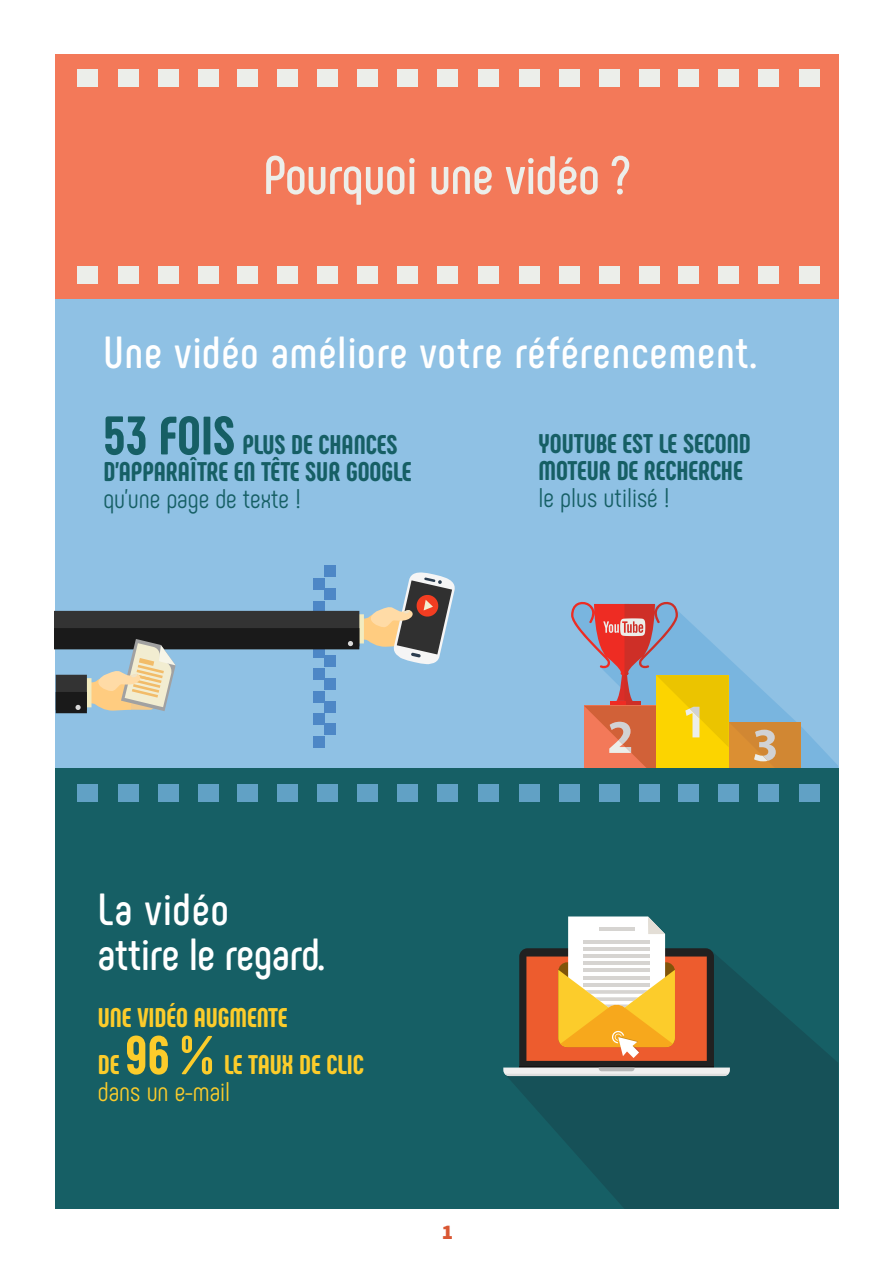
<style>
.page{position:relative;width:893px;height:1263px;background:#fff}
.page>*{position:absolute;margin:0;border:0;box-sizing:border-box;transform-origin:0 0}
.t1{font:700 54px "Phenomena";letter-spacing:-.005em;color:#eceeea}
.t2{font:700 45px "Phenomena";letter-spacing:.025em;color:#fff}
.t3{font:700 45px "Phenomena";color:#fff}
.t4{font:800 27px/27px "Phenomena";color:#165f65}
.t5{font:800 27px "Phenomena";color:#fccc2b}
.t6{font:27px "Phenomena";color:#165f65}
.t7{font:27px "Phenomena";color:#fccc2b}
.t8{font:900 21px "Source Sans Pro";color:#d95733}
.s1{font-size:54px}
.s2{font-weight:400}
</style>
<div class="page">
<div style="left:55px;top:55px;width:783px;height:244px;background:#f37959"></div>
<div style="left:55px;top:299px;width:783px;height:469px;background:#8fc1e4"></div>
<svg style="left:801px;top:601px;width:38px;height:167px"></svg>
<svg style="left:571px;top:601px;width:230px;height:167px"></svg>
<div style="left:77px;top:69px;width:21px;height:18px;background:#eceeea"></div>
<div style="left:118px;top:69px;width:20px;height:18px;background:#eceeea"></div>
<div style="left:158px;top:69px;width:21px;height:18px;background:#eceeea"></div>
<div style="left:198px;top:69px;width:21px;height:18px;background:#eceeea"></div>
<div style="left:77px;top:266px;width:21px;height:18px;background:#eceeea"></div>
<div style="left:118px;top:266px;width:20px;height:18px;background:#eceeea"></div>
<div style="left:158px;top:266px;width:21px;height:18px;background:#eceeea"></div>
<div style="left:198px;top:266px;width:21px;height:18px;background:#eceeea"></div>
<div style="left:237px;top:69px;width:21px;height:18px;background:#eceeea"></div>
<div style="left:277px;top:69px;width:21px;height:18px;background:#eceeea"></div>
<div style="left:317px;top:69px;width:21px;height:18px;background:#eceeea"></div>
<div style="left:357px;top:69px;width:21px;height:18px;background:#eceeea"></div>
<div style="left:237px;top:266px;width:21px;height:18px;background:#eceeea"></div>
<div style="left:277px;top:266px;width:21px;height:18px;background:#eceeea"></div>
<div style="left:317px;top:266px;width:21px;height:18px;background:#eceeea"></div>
<div style="left:357px;top:266px;width:21px;height:18px;background:#eceeea"></div>
<div style="left:397px;top:69px;width:21px;height:18px;background:#eceeea"></div>
<div style="left:437px;top:69px;width:21px;height:18px;background:#eceeea"></div>
<div style="left:478px;top:69px;width:21px;height:18px;background:#eceeea"></div>
<div style="left:397px;top:266px;width:21px;height:18px;background:#eceeea"></div>
<div style="left:437px;top:266px;width:21px;height:18px;background:#eceeea"></div>
<div style="left:478px;top:266px;width:21px;height:18px;background:#eceeea"></div>
<div style="left:313px;top:713px;width:12px;height:12px;background:#4d87c6"></div>
<div style="left:313px;top:736px;width:12px;height:12px;background:#4d87c6"></div>
<div style="left:325px;top:565px;width:11px;height:12px;background:#4d87c6"></div>
<div style="left:325px;top:723px;width:11px;height:12px;background:#4d87c6"></div>
<div style="left:519px;top:69px;width:21px;height:18px;background:#eceeea"></div>
<div style="left:559px;top:69px;width:21px;height:18px;background:#eceeea"></div>
<div style="left:599px;top:69px;width:21px;height:18px;background:#eceeea"></div>
<div style="left:639px;top:69px;width:21px;height:18px;background:#eceeea"></div>
<div style="left:519px;top:266px;width:21px;height:18px;background:#eceeea"></div>
<div style="left:559px;top:266px;width:21px;height:18px;background:#eceeea"></div>
<div style="left:599px;top:266px;width:21px;height:18px;background:#eceeea"></div>
<div style="left:639px;top:266px;width:21px;height:18px;background:#eceeea"></div>
<div style="left:678px;top:69px;width:21px;height:18px;background:#eceeea"></div>
<div style="left:718px;top:69px;width:21px;height:18px;background:#eceeea"></div>
<div style="left:758px;top:69px;width:21px;height:18px;background:#eceeea"></div>
<div style="left:799px;top:69px;width:20px;height:18px;background:#eceeea"></div>
<div style="left:678px;top:266px;width:21px;height:18px;background:#eceeea"></div>
<div style="left:718px;top:266px;width:21px;height:18px;background:#eceeea"></div>
<div style="left:758px;top:266px;width:21px;height:18px;background:#eceeea"></div>
<div style="left:799px;top:266px;width:20px;height:18px;background:#eceeea"></div>
<div style="left:56px;top:768px;width:783px;height:441px;background:#165f65"></div>
<div style="left:77px;top:784px;width:21px;height:17px;background:#61a1c5"></div>
<div style="left:118px;top:784px;width:20px;height:17px;background:#61a1c5"></div>
<div style="left:158px;top:784px;width:21px;height:17px;background:#61a1c5"></div>
<div style="left:198px;top:784px;width:21px;height:17px;background:#61a1c5"></div>
<div style="left:237px;top:784px;width:21px;height:17px;background:#61a1c5"></div>
<div style="left:277px;top:784px;width:21px;height:17px;background:#61a1c5"></div>
<div style="left:317px;top:784px;width:21px;height:17px;background:#61a1c5"></div>
<div style="left:357px;top:784px;width:21px;height:17px;background:#61a1c5"></div>
<div style="left:397px;top:784px;width:21px;height:17px;background:#61a1c5"></div>
<div style="left:437px;top:784px;width:21px;height:17px;background:#61a1c5"></div>
<div style="left:478px;top:784px;width:21px;height:17px;background:#61a1c5"></div>
<div style="left:519px;top:784px;width:21px;height:17px;background:#61a1c5"></div>
<div style="left:559px;top:784px;width:21px;height:17px;background:#61a1c5"></div>
<div style="left:599px;top:784px;width:21px;height:17px;background:#61a1c5"></div>
<div style="left:639px;top:784px;width:21px;height:17px;background:#61a1c5"></div>
<div style="left:678px;top:784px;width:21px;height:17px;background:#61a1c5"></div>
<div style="left:718px;top:784px;width:21px;height:17px;background:#61a1c5"></div>
<div style="left:758px;top:784px;width:21px;height:17px;background:#61a1c5"></div>
<div style="left:799px;top:784px;width:20px;height:17px;background:#61a1c5"></div>
<svg style="left:507px;top:968px;width:331px;height:241px;fill:#165158"></svg>
<svg style="left:503px;top:916px;width:227px;height:160px"></svg>
<svg style="left:54px;top:572px;width:401px;height:141px"></svg>
<p class="t1" style="left:263px;top:142px;width:368px">Pourquoi une vidéo ?</p>
<p class="t2" style="left:103px;top:325px;width:654px">Une vidéo améliore votre référencement.</p>
<p class="t4" style="left:103px;top:431px;width:310px"><span class="s1">53 FOIS</span> PLUS DE CHANCES<br>D’APPARAÎTRE EN TÊTE SUR GOOGLE <span class="s2">qu’une page de texte !</span></p>
<p class="t4" style="left:539px;top:430px;width:214px">YOUTUBE EST LE SECOND<br>MOTEUR DE RECHERCHE</p>
<p class="t6" style="left:539px;top:482px;width:133px">le plus utilisé !</p>
<p class="t2" style="left:98px;top:882px;width:133px">La vidéo</p>
<p class="t3" style="left:98px;top:927px;width:228px">attire le regard.</p>
<p class="t5" style="left:98px;top:1001px;width:191px">UNE VIDÉO AUGMENTE</p>
<p class="t5" style="left:98px;top:1047px;width:268px">DE <span class="s1">96 %</span> LE TAUX DE CLIC</p>
<p class="t7" style="left:98px;top:1076px;width:134px">dans un e-mail</p>
<p class="t8" style="left:442px;top:1219px;width:13px">1</p>
</div>
